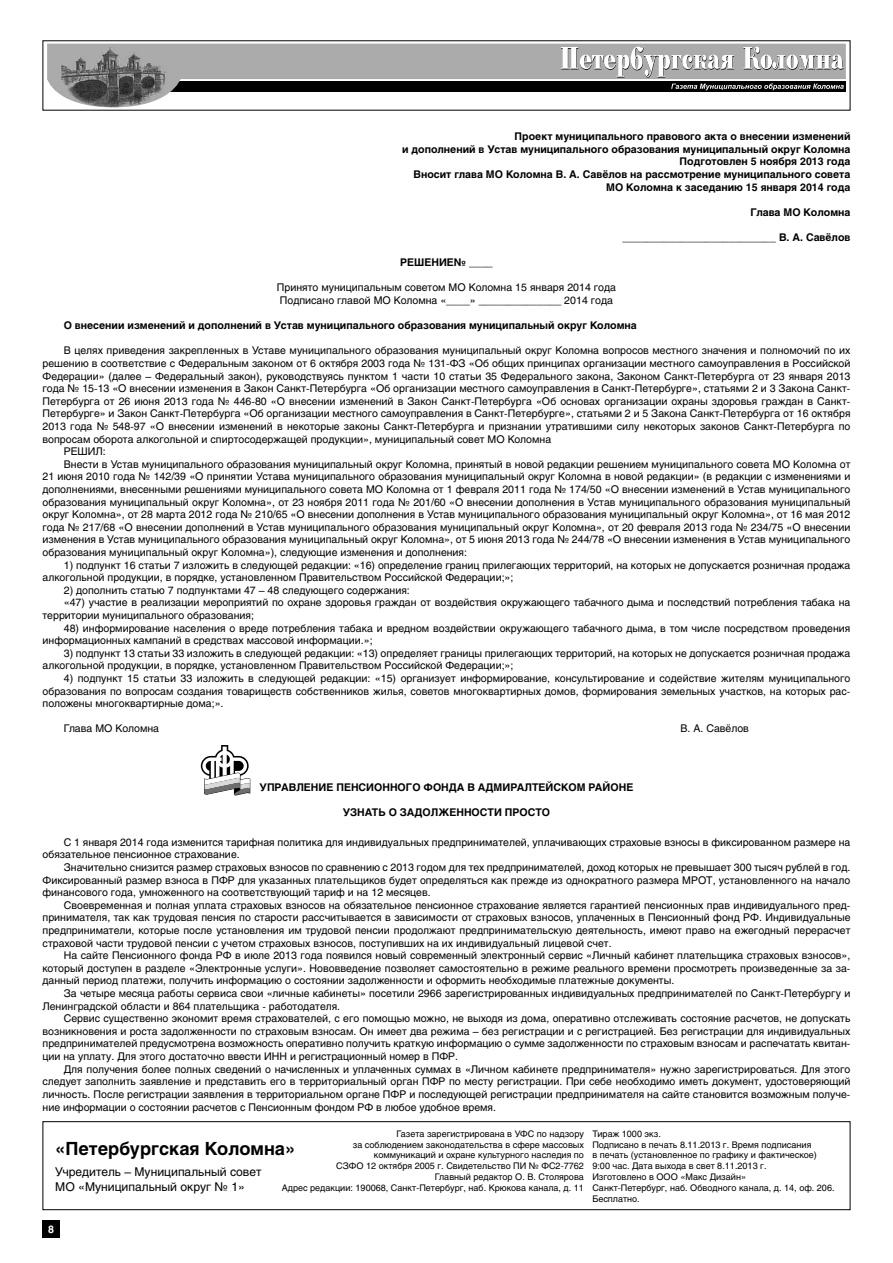
<style>
.page{position:relative;width:893px;height:1263px;background:#fff}
.page>*{position:absolute;margin:0;border:0;box-sizing:border-box;transform-origin:0 0}
.t1{font:700 18px "Helios C";color:#000}
.t2{font:12px/14.4px "Helios C";color:#000}
.t3{font:10.5px/12.6px "Helios C";color:#000}
.t4{font:700 10.5px/12.6px "Helios C";color:#000;text-align:right}
.t5{font:700 10.5px "Helios C";color:#fff}
.t6{font:9px/10.8px "Helios C";color:#000;text-align:right}
</style>
<div class="page">
<img style="left:47px;top:44px;width:799px;height:63px">
<svg style="left:561px;top:46px;width:283px;height:44px"></svg>
<div style="left:43px;top:1220px;width:17px;height:17px;background:#000"></div>
<div style="left:43px;top:1121px;width:807px;height:89px;border:1px solid #000"></div>
<svg style="left:201px;top:745px;width:49px;height:50px"></svg>
<p class="t4" style="left:402px;top:130px;width:450px">Проект муниципального правового акта о внесении изменений<br>и дополнений в Устав муниципального образования муниципальный округ Коломна Подготовлен 5 ноября 2013 года<br>Вносит глава МО Коломна В. А. Савёлов на рассмотрение муниципального совета МО Коломна к заседанию 15 января 2014 года</p>
<p class="t4" style="left:750px;top:206px;width:102px">Глава МО Коломна</p>
<p class="t4" style="left:623px;top:231px;width:229px">__________________________ В. А. Савёлов</p>
<p class="t4" style="left:400px;top:256px;width:94px">РЕШЕНИЕ№ ____</p>
<p class="t3" style="left:277px;top:281px;width:341px">Принято муниципальным советом МО Коломна 15 января 2014 года<br>Подписано главой МО Коломна «____» ______________ 2014 года</p>
<p class="t4" style="left:64px;top:319px;width:575px">О внесении изменений и дополнений в Устав муниципального образования муниципальный округ Коломна</p>
<p class="t3" style="left:64px;top:344px;width:788px">В целях приведения закрепленных в Уставе муниципального образования муниципальный округ Коломна вопросов местного значения и полномочий по их</p>
<p class="t3" style="left:43px;top:357px;width:809px">решению в соответствие с Федеральным законом от 6 октября 2003 года № 131-ФЗ «Об общих принципах организации местного самоуправления в Российской</p>
<p class="t3" style="left:43px;top:369px;width:809px">Федерации» (далее – Федеральный закон), руководствуясь пунктом 1 части 10 статьи 35 Федерального закона, Законом Санкт-Петербурга от 23 января 2013</p>
<p class="t3" style="left:43px;top:382px;width:809px">года № 15-13 «О внесении изменения в Закон Санкт-Петербурга «Об организации местного самоуправления в Санкт-Петербурге», статьями 2 и 3 Закона Санкт-</p>
<p class="t3" style="left:43px;top:395px;width:809px">Петербурга от 26 июня 2013 года № 446-80 «О внесении изменений в Закон Санкт-Петербурга «Об основах организации охраны здоровья граждан в Санкт-</p>
<p class="t3" style="left:43px;top:407px;width:809px">Петербурге» и Закон Санкт-Петербурга «Об организации местного самоуправления в Санкт-Петербурге», статьями 2 и 5 Закона Санкт-Петербурга от 16 октября</p>
<p class="t3" style="left:43px;top:420px;width:809px">2013 года № 548-97 «О внесении изменений в некоторые законы Санкт-Петербурга и признании утратившими силу некоторых законов Санкт-Петербурга по</p>
<p class="t3" style="left:43px;top:432px;width:510px">вопросам оборота алкогольной и спиртосодержащей продукции», муниципальный совет МО Коломна</p>
<p class="t3" style="left:64px;top:445px;width:44px">РЕШИЛ:</p>
<p class="t3" style="left:64px;top:458px;width:788px">Внести в Устав муниципального образования муниципальный округ Коломна, принятый в новой редакции решением муниципального совета МО Коломна от</p>
<p class="t3" style="left:43px;top:470px;width:809px">21 июня 2010 года № 142/39 «О принятии Устава муниципального образования муниципальный округ Коломна в новой редакции» (в редакции с изменениями и</p>
<p class="t3" style="left:43px;top:483px;width:809px">дополнениями, внесенными решениями муниципального совета МО Коломна от 1 февраля 2011 года № 174/50 «О внесении изменений в Устав муниципального</p>
<p class="t3" style="left:43px;top:495px;width:809px">образования муниципальный округ Коломна», от 23 ноября 2011 года № 201/60 «О внесении дополнения в Устав муниципального образования муниципальный</p>
<p class="t3" style="left:43px;top:508px;width:809px">округ Коломна», от 28 марта 2012 года № 210/65 «О внесении дополнения в Устав муниципального образования муниципальный округ Коломна», от 16 мая 2012</p>
<p class="t3" style="left:43px;top:521px;width:809px">года № 217/68 «О внесении дополнений в Устав муниципального образования муниципальный округ Коломна», от 20 февраля 2013 года № 234/75 «О внесении</p>
<p class="t3" style="left:43px;top:533px;width:809px">изменения в Устав муниципального образования муниципальный округ Коломна», от 5 июня 2013 года № 244/78 «О внесении изменения в Устав муниципального</p>
<p class="t3" style="left:43px;top:546px;width:426px">образования муниципальный округ Коломна»), следующие изменения и дополнения:</p>
<p class="t3" style="left:43px;top:558px;width:809px;text-indent:21px">1) подпункт 16 статьи 7 изложить в следующей редакции: «16) определение границ прилегающих территорий, на которых не допускается розничная продажа алкогольной продукции, в порядке, установленном Правительством Российской Федерации;»;</p>
<p class="t3" style="left:64px;top:584px;width:348px">2) дополнить статью 7 подпунктами 47 – 48 следующего содержания:</p>
<p class="t3" style="left:64px;top:596px;width:788px">«47) участие в реализации мероприятий по охране здоровья граждан от воздействия окружающего табачного дыма и последствий потребления табака на</p>
<p class="t3" style="left:43px;top:609px;width:213px">территории муниципального образования;</p>
<p class="t3" style="left:43px;top:621px;width:809px;text-indent:21px">48) информирование населения о вреде потребления табака и вредном воздействии окружающего табачного дыма, в том числе посредством проведения информационных кампаний в средствах массовой информации.»;</p>
<p class="t3" style="left:43px;top:647px;width:809px;text-indent:21px">3) подпункт 13 статьи 33 изложить в следующей редакции: «13) определяет границы прилегающих территорий, на которых не допускается розничная продажа алкогольной продукции, в порядке, установленном Правительством Российской Федерации;»;</p>
<p class="t3" style="left:43px;top:672px;width:809px;text-align:justify;text-indent:21px">4) подпункт 15 статьи 33 изложить в следующей редакции: «15) организует информирование, консультирование и содействие жителям муниципального образования по вопросам создания товариществ собственников жилья, советов многоквартирных домов, формирования земельных участков, на которых рас&shy;положены многоквартирные дома;».</p>
<p class="t3" style="left:64px;top:722px;width:97px">Глава МО Коломна</p>
<p class="t3" style="left:680px;top:722px;width:70px">В. А. Савёлов</p>
<p class="t4" style="left:260px;top:781px;width:375px">УПРАВЛЕНИЕ ПЕНСИОННОГО ФОНДА В АДМИРАЛТЕЙСКОМ РАЙОНЕ</p>
<p class="t4" style="left:343px;top:806px;width:209px">УЗНАТЬ О ЗАДОЛЖЕННОСТИ ПРОСТО</p>
<p class="t3" style="left:43px;top:836px;width:809px;text-indent:21px">С 1 января 2014 года изменится тарифная политика для индивидуальных предпринимателей, уплачивающих страховые взносы в фиксированном размере на обязательное пенсионное страхование.</p>
<p class="t3" style="left:43px;top:861px;width:809px;text-align:justify;text-indent:21px">Значительно снизится размер страховых взносов по сравнению с 2013 годом для тех предпринимателей, доход которых не превышает 300 тысяч рублей в год.<br>Фиксированный размер взноса в ПФР для указанных плательщиков будет определяться как прежде из однократного размера МРОТ, установленного на начало финансового года, умноженного на соответствующий тариф и на 12 месяцев.</p>
<p class="t3" style="left:43px;top:899px;width:809px;text-align:justify;text-indent:21px">Своевременная и полная уплата страховых взносов на обязательное пенсионное страхование является гарантией пенсионных прав индивидуального пред&shy;принимателя, так как трудовая пенсия по старости рассчитывается в зависимости от страховых взносов, уплаченных в Пенсионный фонд РФ. Индивидуальные предприниматели, которые после установления им трудовой пенсии продолжают предпринимательскую деятельность, имеют право на ежегодный перерасчет страховой части трудовой пенсии с учетом страховых взносов, поступивших на их индивидуальный лицевой счет.</p>
<p class="t3" style="left:43px;top:949px;width:809px;text-align:justify;text-indent:21px">На сайте Пенсионного фонда РФ в июле 2013 года появился новый современный электронный сервис «Личный кабинет плательщика страховых взносов», который доступен в разделе «Электронные услуги». Нововведение позволяет самостоятельно в режиме реального времени просмотреть произведенные за за&shy;данный период платежи, получить информацию о состоянии задолженности и оформить необходимые платежные документы.</p>
<p class="t3" style="left:43px;top:987px;width:809px;text-indent:21px">За четыре месяца работы сервиса свои «личные кабинеты» посетили 2966 зарегистрированных индивидуальных предпринимателей по Санкт-Петербургу и<br>Ленинградской области и 864 плательщика - работодателя.</p>
<p class="t3" style="left:43px;top:1012px;width:809px;text-align:justify;text-indent:21px">Сервис существенно экономит время страхователей, с его помощью можно, не выходя из дома, оперативно отслеживать состояние расчетов, не допускать возникновения и роста задолженности по страховым взносам. Он имеет два режима – без регистрации и с регистрацией. Без регистрации для индивидуальных предпринимателей предусмотрена возможность оперативно получить краткую информацию о сумме задолженности по страховым взносам и распечатать квитан&shy;ции на уплату. Для этого достаточно ввести ИНН и регистрационный номер в ПФР.</p>
<p class="t3" style="left:43px;top:1062px;width:809px;text-align:justify;text-indent:21px">Для получения более полных сведений о начисленных и уплаченных суммах в «Личном кабинете предпринимателя» нужно зарегистрироваться. Для этого следует заполнить заявление и представить его в территориальный орган ПФР по месту регистрации. При себе необходимо иметь документ, удостоверяющий личность. После регистрации заявления в территориальном органе ПФР и последующей регистрации предпринимателя на сайте становится возможным получе&shy;ние информации о состоянии расчетов с Пенсионным фондом РФ в любое удобное время.</p>
<p class="t6" style="left:282px;top:1128px;width:304px">Газета зарегистрирована в УФС по надзору<br>за соблюдением законодательства в сфере массовых<br>коммуникаций и охране культурного наследия по<br>СЗФО 12 октября 2005 г. Свидетельство ПИ № ФС2-7762<br>Главный редактор О. В. Столярова<br>Адрес редакции: 190068, Санкт-Петербург, наб. Крюкова канала, д. 11</p>
<p class="t6" style="left:592px;top:1128px;width:244px;text-align:left">Тираж 1000 экз.<br>Подписано в печать 8.11.2013 г. Время подписания<br>в печать (установленное по графику и фактическое)<br>9:00 час. Дата выхода в свет 8.11.2013 г.<br>Изготовлено в ООО «Макс Дизайн»<br>Санкт-Петербург, наб. Обводного канала, д. 14, оф. 206.<br>Бесплатно.</p>
<h1 class="t1" style="left:55px;top:1138px;width:241px">«Петербургская Коломна»</h1>
<p class="t2" style="left:55px;top:1165px;width:208px">Учредитель – Муниципальный совет<br>МО «Муниципальный округ № 1»</p>
<p class="t5" style="left:48px;top:1223px;width:7px">8</p>
</div>
